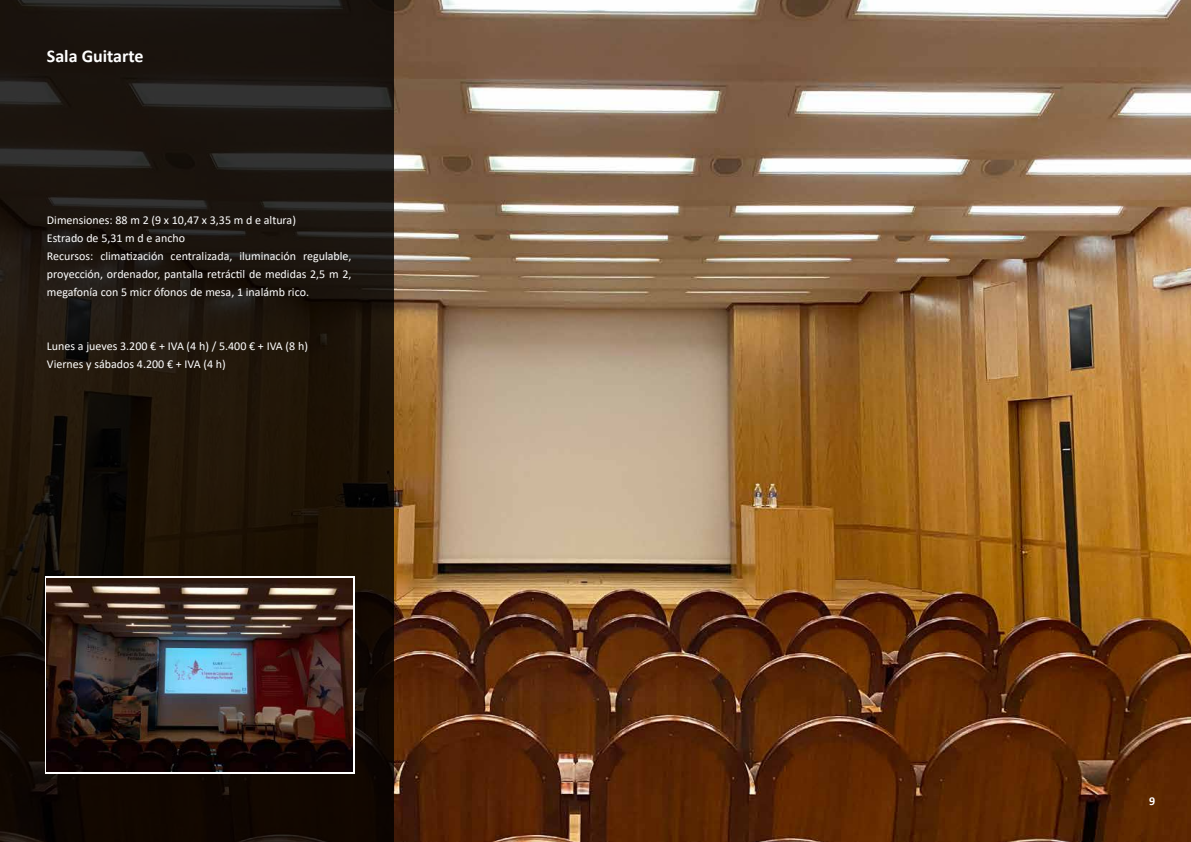
<style>
.page{position:relative;width:1191px;height:842px;background:#fff}
.page>*{position:absolute;margin:0;border:0;box-sizing:border-box;transform-origin:0 0}
.t1{font:700 18px "Calibri";color:#fff}
.t2{font:12px/18px "Calibri";color:#fff}
.t3{font:700 12px "Calibri";color:#fff}
</style>
<div class="page">
<img style="left:393px;top:0;width:798px;height:842px">
<svg style="left:0;top:0;width:393px;height:842px;background:#1b140c"></svg>
<svg style="left:45px;top:576px;width:309px;height:198px"></svg>
<img style="left:47px;top:579px;width:306px;height:193px">
<h1 class="t1" style="left:47px;top:43px;width:98px">Sala Guitarte</h1>
<p class="t2" style="left:47px;top:210px;width:306px">Dimensiones: 88 m 2 (9 x 10,47 x 3,35 m d e altura)<br>Estrado de 5,31 m d e ancho<br>Recursos: climatización centralizada, iluminación regulable, proyección, ordenador, pantalla retráctil de medidas 2,5 m 2, megafonía con 5 micr ófonos de mesa, 1 inalámb rico.</p>
<p class="t2" style="left:47px;top:336px;width:263px">Lunes a jueves 3.200 € + IVA (4 h) / 5.400 € + IVA (8 h)<br>Viernes y sábados 4.200 € + IVA (4 h)</p>
<p class="t3" style="left:1149px;top:793px;width:8px">9</p>
</div>
